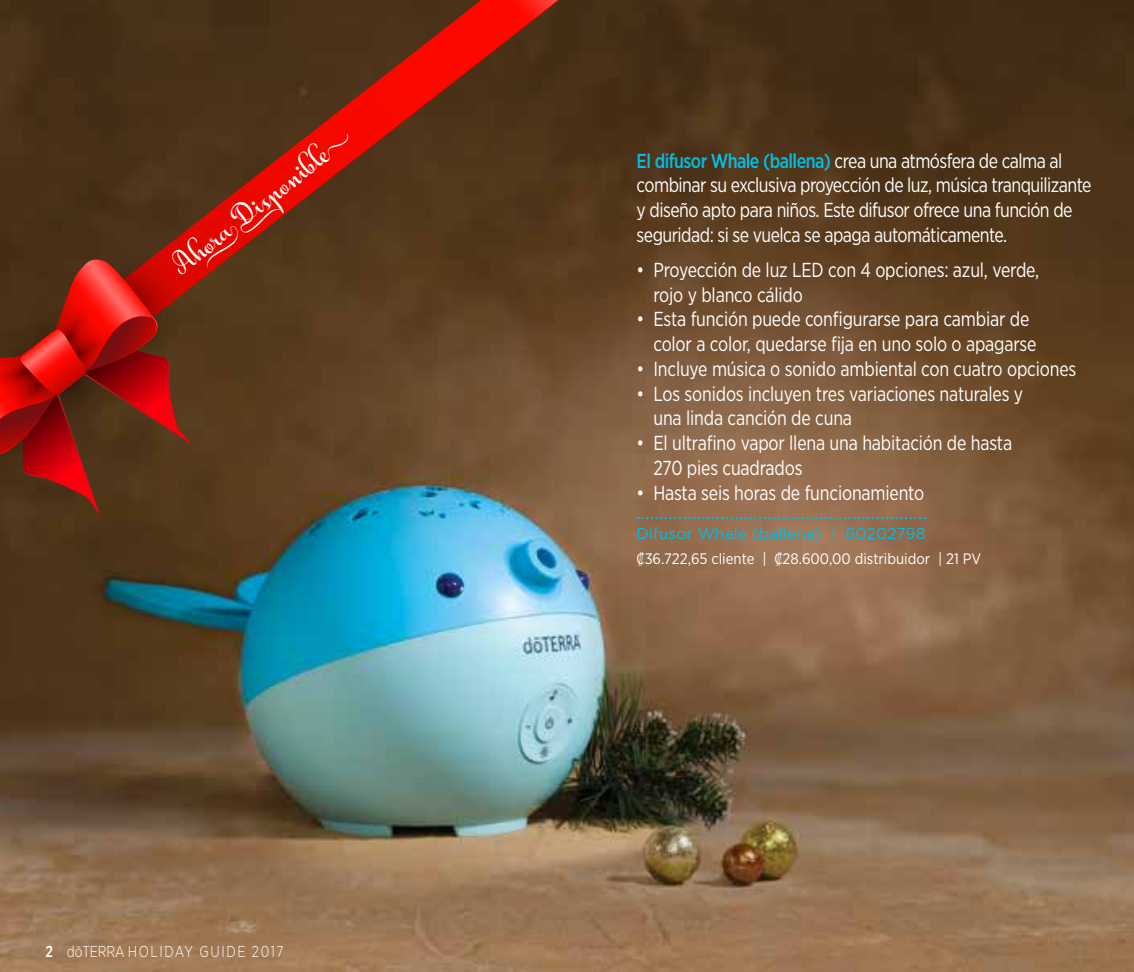
<style>
.page{position:relative;width:1134px;height:972px;background:#fff}
.page>*{position:absolute;margin:0;border:0;box-sizing:border-box;transform-origin:0 0}
.t1{font:31.5px "Aulyars";color:#fff}
.t2{font:20.25px/24.8px "Gotham Narrow";letter-spacing:-.01em;color:#fff;scale:.9 1}
.t3{font:20.25px/24.8px "Gotham Narrow";letter-spacing:-.03em;color:#fff;scale:.9 1}
.t4{font:15.75px "Gotham";color:#00bde2}
.t5{font:300 15.75px "Gotham Narrow";letter-spacing:.11em;color:#fff;scale:.9 1}
.t6{font:15.3px "Gotham Narrow";color:#fff}
.s1{font-weight:500}
.s2{font-weight:500;color:#00bde2}
.s3{font-weight:500;color:#06bee3}
</style>
<div class="page">
<img style="left:0;top:0;width:1134px;height:972px">
<svg style="left:638px;top:517px;width:288px;height:2px"></svg>
<svg style="left:0;top:0;width:558px;height:436px"></svg>
<svg style="left:0;top:252px;width:217px;height:283px"></svg>
<h1 class="t1" style="left:163px;top:254px;width:194px;rotate:-38deg">Ahora Disponible</h1>
<p class="t5" style="left:45px;top:942px;width:266px"><span class="s1">2</span> dōTERRA HOLIDAY GUIDE 2017</p>
<p class="t3" style="left:637px;top:148px;width:507px"><span class="s2">El difusor</span> <span class="s3">Whale (ball</span><span class="s2">ena)</span> crea una atmósfera de calma al combinar su exclusiva proyección de luz, música tranquilizante y diseño apto para niños. Este difusor ofrece una función de seguridad: si se vuelca se apaga automáticamente.</p>
<p class="t2" style="left:653px;top:257px;width:430px;text-indent:-17px">• Proyección de luz LED con 4 opciones: azul, verde, rojo y blanco cálido</p>
<p class="t2" style="left:653px;top:306px;width:427px;text-indent:-17px">• Esta función puede configurarse para cambiar de color a color, quedarse fija en uno solo o apagarse</p>
<p class="t2" style="left:637px;top:356px;width:490px">• Incluye música o sonido ambiental con cuatro opciones</p>
<p class="t2" style="left:653px;top:381px;width:412px;text-indent:-17px">• Los sonidos incluyen tres variaciones naturales y una linda canción de cuna</p>
<p class="t2" style="left:653px;top:430px;width:400px;text-indent:-17px">• El ultrafino vapor llena una habitación de hasta<br>270 pies cuadrados</p>
<p class="t2" style="left:637px;top:480px;width:321px">• Hasta seis horas de funcionamiento</p>
<p class="t4" style="left:637px;top:523px;width:291px">Difusor Whale (ballena) | 60202798</p>
<p class="t6" style="left:637px;top:549px;width:346px">₡36.722,65 cliente | ₡28.600,00 distribuidor | 21 PV</p>
</div>
